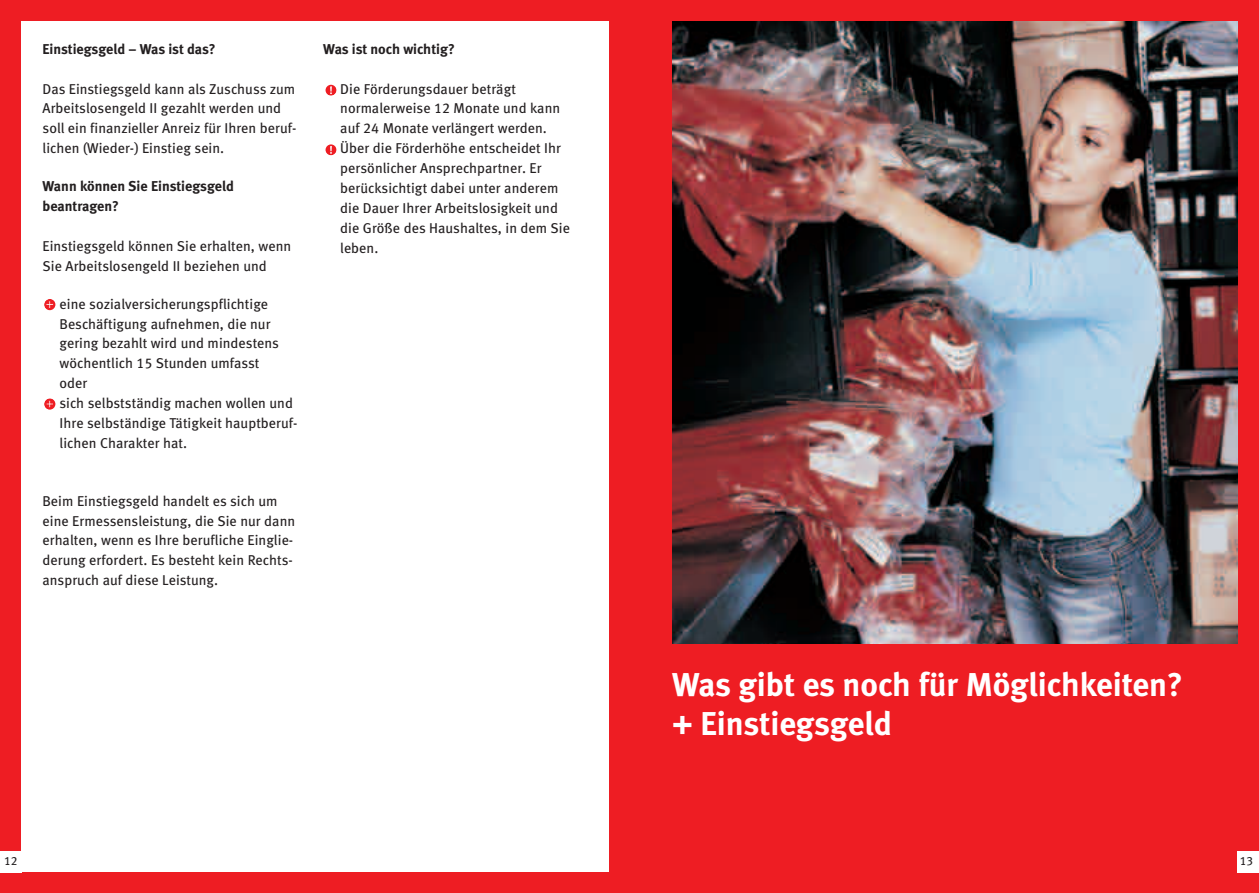
<style>
.page{position:relative;width:1259px;height:893px;background:#fff}
.page>*{position:absolute;margin:0;border:0;box-sizing:border-box;transform-origin:0 0}
.t1{font:33px/39px "Meta Bold LF";color:#fff}
.t2{font:14.25px/19.8px "Meta Book LF";letter-spacing:.005em;color:#231f20}
.t3{font:14.25px/19.8px "Meta Bold LF";color:#231f20}
.t4{font:12px "Meta Book LF";color:#231f20}
</style>
<div class="page">
<div style="left:0;top:0;width:1258px;height:892px;background:#ee1d23"></div>
<div style="left:1237px;top:850px;width:21px;height:22px;background:#fff"></div>
<div style="left:0;top:850px;width:21px;height:22px;background:#fff"></div>
<div style="left:21px;top:21px;width:587px;height:851px;background:#fff"></div>
<svg style="left:44px;top:398px;width:11px;height:11px"></svg>
<svg style="left:45px;top:399px;width:9px;height:9px"></svg>
<svg style="left:44px;top:299px;width:11px;height:11px"></svg>
<svg style="left:45px;top:300px;width:9px;height:9px"></svg>
<div style="left:325px;top:144px;width:11px;height:11px;background:#ee1d23;border-radius:50%"></div>
<svg style="left:330px;top:146px;width:2px;height:8px"></svg>
<div style="left:325px;top:85px;width:11px;height:11px;background:#ee1d23;border-radius:50%"></div>
<svg style="left:330px;top:86px;width:2px;height:8px"></svg>
<img style="left:672px;top:21px;width:565px;height:623px">
<p class="t3" style="left:43px;top:40px;width:175px">Einstiegsgeld – Was ist das?</p>
<p class="t2" style="left:43px;top:80px;width:255px">Das Einstiegsgeld kann als Zuschuss zum Arbeitslosengeld II gezahlt werden und soll ein finanzieller Anreiz für Ihren beruf&shy;lichen (Wieder-) Einstieg sein.</p>
<p class="t3" style="left:43px;top:177px;width:193px">Wann können Sie Einstiegsgeld beantragen?</p>
<p class="t2" style="left:43px;top:237px;width:250px">Einstiegsgeld können Sie erhalten, wenn<br>Sie Arbeitslosengeld II beziehen und</p>
<p class="t2" style="left:60px;top:295px;width:239px">eine sozialversicherungspflichtige<br>Beschäftigung aufnehmen, die nur gering bezahlt wird und mindestens wöchentlich 15 Stunden umfasst<br>oder<br>sich selbstständig machen wollen und<br>Ihre selbständige Tätigkeit hauptberuf&shy;lichen Charakter hat.</p>
<p class="t2" style="left:43px;top:492px;width:254px">Beim Einstiegsgeld handelt es sich um eine Ermessensleistung, die Sie nur dann erhalten, wenn es Ihre berufliche Einglie&shy;derung erfordert. Es besteht kein Rechts&shy;anspruch auf diese Leistung.</p>
<p class="t3" style="left:323px;top:40px;width:133px">Was ist noch wichtig?</p>
<p class="t2" style="left:340px;top:80px;width:231px">Die Förderungsdauer beträgt normalerweise 12 Monate und kann auf 24 Monate verlängert werden.<br>Über die Förderhöhe entscheidet Ihr persönlicher Ansprechpartner. Er berücksichtigt dabei unter anderem die Dauer Ihrer Arbeitslosigkeit und die Größe des Haushaltes, in dem Sie leben.</p>
<h1 class="t1" style="left:672px;top:667px;width:512px">Was gibt es noch für Möglichkeiten? + Einstiegsgeld</h1>
<p class="t4" style="left:4px;top:856px;width:15px">12</p>
<p class="t4" style="left:1239px;top:856px;width:15px">13</p>
</div>
